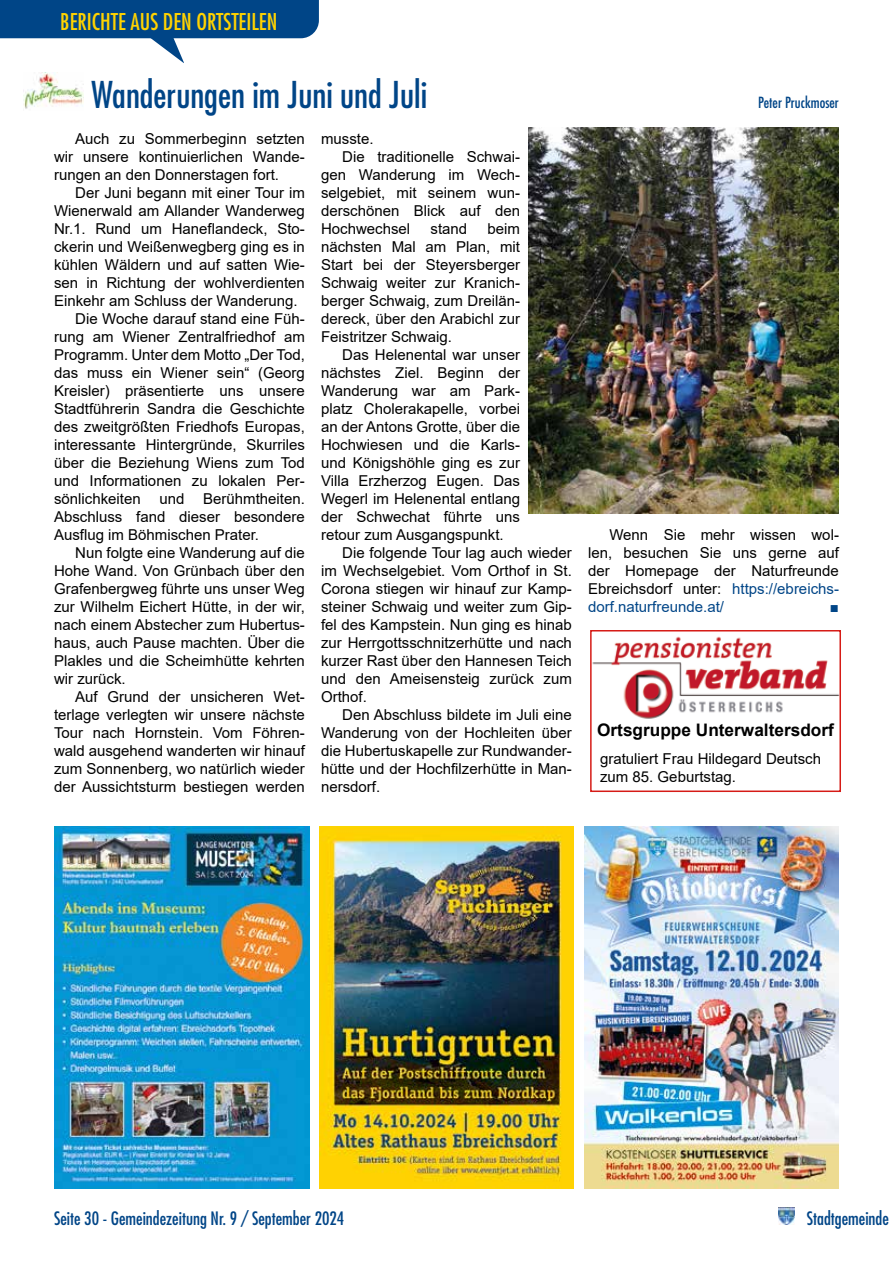
<style>
.page{position:relative;width:893px;height:1263px;background:#fff}
.page>*{position:absolute;margin:0;border:0;box-sizing:border-box;transform-origin:0 0}
.t1{font:condensed 36px "Futura Std";color:#004587}
.t2{font:condensed 22.5px "Futura Std";color:#ffd300}
.t3{font:condensed 18px "Futura Std";color:#004587}
.t4{font:700 17.25px "Arial";color:#000}
.t5{font:15px/18px "Arial";color:#000;text-align:justify}
.t6{font:condensed 15px "Futura Std";color:#004587}
.t7{font:15px "Arial";color:#004587}
.s1{color:#004587}
</style>
<div class="page">
<svg style="left:0;top:0;width:319px;height:63px"></svg>
<img style="left:778px;top:1208px;width:16px;height:17px">
<img style="left:24px;top:72px;width:59px;height:37px">
<img style="left:593px;top:636px;width:245px;height:83px">
<div style="left:590px;top:630px;width:251px;height:162px;border:2px solid #d61b16"></div>
<img style="left:529px;top:128px;width:310px;height:385px">
<img style="left:320px;top:827px;width:254px;height:361px">
<img style="left:585px;top:827px;width:254px;height:361px">
<img style="left:54px;top:827px;width:256px;height:361px">
<h2 class="t2" style="left:60px;top:8px;width:218px">BERICHTE AUS DEN ORTSTEILEN</h2>
<h1 class="t1" style="left:92px;top:74px;width:337px">Wanderungen im Juni und Juli</h1>
<p class="t5" style="left:54px;top:130px;width:252px;text-indent:21px">Auch zu Sommerbeginn setzten wir unsere kontinuierlichen Wande&shy;rungen an den Donnerstagen fort.</p>
<p class="t5" style="left:75px;top:184px;width:231px">Der Juni begann mit einer Tour im</p>
<p class="t5" style="left:54px;top:202px;width:252px">Wienerwald am Allander Wanderweg</p>
<p class="t5" style="left:54px;top:220px;width:252px">Nr.1. Rund um Haneflandeck, Sto-</p>
<p class="t5" style="left:54px;top:238px;width:252px">ckerin und Weißenwegberg ging es in</p>
<p class="t5" style="left:54px;top:256px;width:252px">kühlen Wäldern und auf satten Wie-</p>
<p class="t5" style="left:54px;top:274px;width:252px">sen in Richtung der wohlverdienten</p>
<p class="t5" style="left:54px;top:292px;width:245px">Einkehr am Schluss der Wanderung.</p>
<p class="t5" style="left:75px;top:310px;width:231px">Die Woche darauf stand eine Füh-</p>
<p class="t5" style="left:54px;top:328px;width:252px">rung am Wiener Zentralfriedhof am</p>
<p class="t5" style="left:54px;top:346px;width:252px">Programm. Unter dem Motto „Der Tod,</p>
<p class="t5" style="left:54px;top:364px;width:252px">das muss ein Wiener sein“ (Georg</p>
<p class="t5" style="left:54px;top:382px;width:252px">Kreisler) präsentierte uns unsere</p>
<p class="t5" style="left:54px;top:400px;width:252px">Stadtführerin Sandra die Geschichte</p>
<p class="t5" style="left:54px;top:418px;width:252px">des zweitgrößten Friedhofs Europas,</p>
<p class="t5" style="left:54px;top:436px;width:252px">interessante Hintergründe, Skurriles</p>
<p class="t5" style="left:54px;top:454px;width:252px">über die Beziehung Wiens zum Tod</p>
<p class="t5" style="left:54px;top:472px;width:252px">und Informationen zu lokalen Per-</p>
<p class="t5" style="left:54px;top:490px;width:252px">sönlichkeiten und Berühmtheiten.</p>
<p class="t5" style="left:54px;top:508px;width:252px">Abschluss fand dieser besondere</p>
<p class="t5" style="left:54px;top:526px;width:207px">Ausflug im Böhmischen Prater.</p>
<p class="t5" style="left:75px;top:544px;width:231px">Nun folgte eine Wanderung auf die</p>
<p class="t5" style="left:54px;top:562px;width:252px">Hohe Wand. Von Grünbach über den</p>
<p class="t5" style="left:54px;top:580px;width:252px">Grafenbergweg führte uns unser Weg</p>
<p class="t5" style="left:54px;top:598px;width:252px">zur Wilhelm Eichert Hütte, in der wir,</p>
<p class="t5" style="left:54px;top:616px;width:252px">nach einem Abstecher zum Hubertus-</p>
<p class="t5" style="left:54px;top:634px;width:252px">haus, auch Pause machten. Über die</p>
<p class="t5" style="left:54px;top:652px;width:252px">Plakles und die Scheimhütte kehrten</p>
<p class="t5" style="left:54px;top:670px;width:73px">wir zurück.</p>
<p class="t5" style="left:75px;top:688px;width:231px">Auf Grund der unsicheren Wet-</p>
<p class="t5" style="left:54px;top:706px;width:252px">terlage verlegten wir unsere nächste</p>
<p class="t5" style="left:54px;top:724px;width:252px">Tour nach Hornstein. Vom Föhren-</p>
<p class="t5" style="left:54px;top:742px;width:252px">wald ausgehend wanderten wir hinauf</p>
<p class="t5" style="left:54px;top:760px;width:252px">zum Sonnenberg, wo natürlich wieder</p>
<p class="t5" style="left:54px;top:778px;width:252px">der Aussichtsturm bestiegen werden</p>
<p class="t5" style="left:321px;top:130px;width:54px">musste.</p>
<p class="t5" style="left:342px;top:148px;width:179px">Die traditionelle Schwai-</p>
<p class="t5" style="left:321px;top:166px;width:200px">gen Wanderung im Wech-</p>
<p class="t5" style="left:321px;top:184px;width:200px">selgebiet, mit seinem wun-</p>
<p class="t5" style="left:321px;top:202px;width:200px">derschönen Blick auf den</p>
<p class="t5" style="left:321px;top:220px;width:91px">Hochwechsel</p>
<p class="t5" style="left:431px;top:220px;width:38px">stand</p>
<p class="t5" style="left:321px;top:220px;width:200px;text-indent:166px">beim nächsten Mal am Plan, mit Start bei der Steyersberger Schwaig weiter zur Kranich&shy;berger Schwaig, zum Dreilän&shy;dereck, über den Arabichl zur Feistritzer Schwaig.</p>
<p class="t5" style="left:321px;top:346px;width:200px;text-indent:21px">Das Helenental war unser nächstes Ziel. Beginn der Wanderung war am Park&shy;platz Cholerakapelle, vorbei an der Antons Grotte, über die Hochwiesen und die Karls&shy;und Königshöhle ging es zur Villa Erzherzog Eugen. Das Wegerl im Helenental entlang der Schwechat führte uns retour zum Ausgangspunkt.</p>
<p class="t5" style="left:321px;top:544px;width:252px;text-indent:21px">Die folgende Tour lag auch wieder im Wechselgebiet. Vom Orthof in St.<br>Corona stiegen wir hinauf zur Kamp&shy;steiner Schwaig und weiter zum Gip&shy;fel des Kampstein. Nun ging es hinab zur Herrgottsschnitzerhütte und nach kurzer Rast über den Hannesen Teich und den Ameisensteig zurück zum Orthof.</p>
<p class="t5" style="left:321px;top:706px;width:252px;text-indent:21px">Den Abschluss bildete im Juli eine Wanderung von der Hochleiten über die Hubertuskapelle zur Rundwander&shy;hütte und der Hochfilzerhütte in Man&shy;nersdorf.</p>
<p class="t6" style="left:758px;top:94px;width:82px">Peter Pruckmoser</p>
<p class="t5" style="left:588px;top:526px;width:252px;text-indent:21px">Wenn Sie mehr wissen wol&shy;len, besuchen Sie uns gerne auf der Homepage der Naturfreunde Ebreichsdorf unter: <span class="s1">https://ebreichs&shy;dorf.naturfreunde.at/</span></p>
<p class="t7" style="left:830px;top:597px;width:11px">■</p>
<p class="t4" style="left:597px;top:718px;width:238px">Ortsgruppe Unterwaltersdorf</p>
<p class="t5" style="left:600px;top:750px;width:222px">gratuliert Frau Hildegard Deutsch zum 85. Geburtstag.</p>
<p class="t3" style="left:54px;top:1207px;width:292px">Seite 30 - Gemeindezeitung Nr. 9 / September 2024</p>
<p class="t3" style="left:807px;top:1207px;width:84px">Stadtgemeinde</p>
</div>
